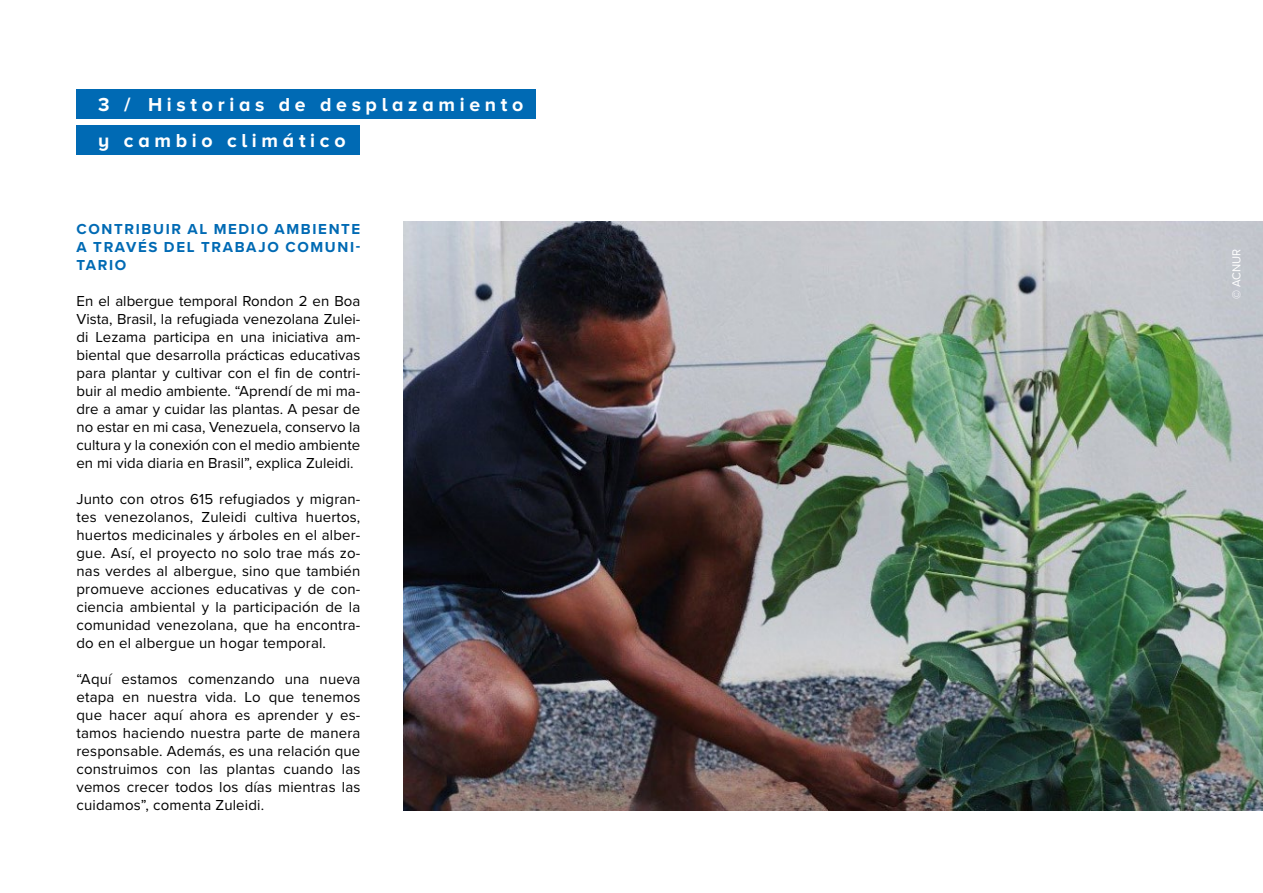
<style>
.page{position:relative;width:1263px;height:893px;background:#fff}
.page>*{position:absolute;margin:0;border:0;box-sizing:border-box;transform-origin:0 0}
.t1{font:700 19.5px/36px "Proxima Nova A";letter-spacing:.24em;color:#fff}
.t2{font:15px/18px "Proxima Nova";letter-spacing:.01em;color:#000;text-align:justify}
.t3{font:700 15px/18px "Proxima Nova";letter-spacing:.11em;color:#006ab4;text-align:justify}
.t4{font:12px "Proxima Nova";color:#fff;scale:.96 1}
</style>
<div class="page">
<div style="left:77px;top:89px;width:459px;height:30px;background:#006ab4"></div>
<div style="left:77px;top:125px;width:283px;height:30px;background:#006ab4"></div>
<img style="left:404px;top:221px;width:859px;height:589px">
<h1 class="t1" style="left:98px;top:86px;width:426px">3 / Historias de desplazamiento y cambio climático</h1>
<p class="t3" style="left:77px;top:220px;width:285px">CONTRIBUIR AL MEDIO AMBIENTE A TRAVÉS DEL TRABAJO COMUNI-TARIO</p>
<p class="t2" style="left:77px;top:291px;width:285px">En el albergue temporal Rondon 2 en Boa Vista, Brasil, la refugiada venezolana Zulei&shy;di Lezama participa en una iniciativa am&shy;biental que desarrolla prácticas educativas para plantar y cultivar con el fin de contri&shy;buir al medio ambiente. “Aprendí de mi ma&shy;dre a amar y cuidar las plantas. A pesar de no estar en mi casa, Venezuela, conservo la cultura y la conexión con el medio ambiente en mi vida diaria en Brasil”, explica Zuleidi.</p>
<p class="t2" style="left:77px;top:489px;width:285px">Junto con otros 615 refugiados y migran&shy;tes venezolanos, Zuleidi cultiva huertos, huertos medicinales y árboles en el alber&shy;gue. Así, el proyecto no solo trae más zo&shy;nas verdes al albergue, sino que también promueve acciones educativas y de con&shy;ciencia ambiental y la participación de la comunidad venezolana, que ha encontra&shy;do en el albergue un hogar temporal.</p>
<p class="t2" style="left:77px;top:669px;width:285px">“Aquí estamos comenzando una nueva etapa en nuestra vida. Lo que tenemos que hacer aquí ahora es aprender y es&shy;tamos haciendo nuestra parte de manera responsable. Además, es una relación que construimos con las plantas cuando las vemos crecer todos los días mientras las cuidamos”, comenta Zuleidi.</p>
<p class="t4" style="left:1227px;top:299px;width:54px;rotate:-90deg">© ACNUR</p>
</div>
